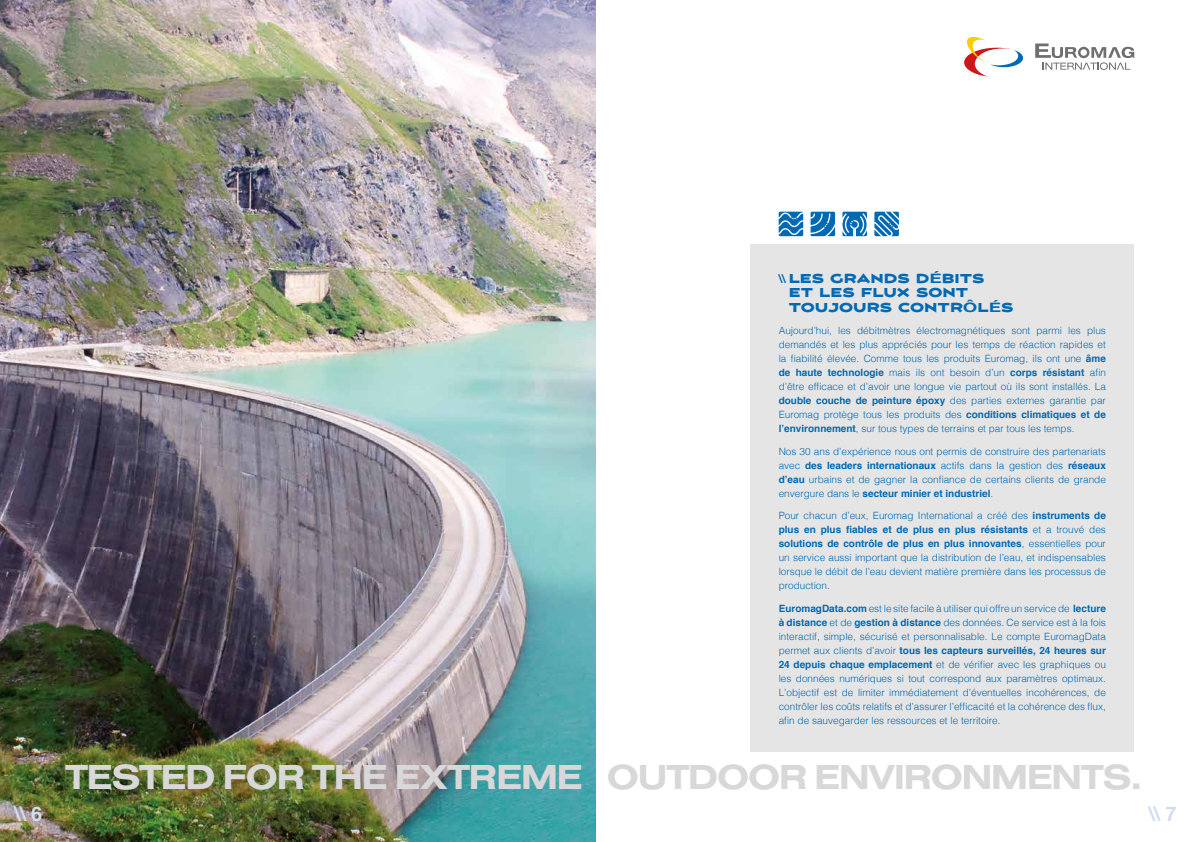
<style>
.page{position:relative;width:1191px;height:842px;background:#fff}
.page>*{position:absolute;margin:0;border:0;box-sizing:border-box;transform-origin:0 0}
.t1{font:700 36px "Nimbus San Ext";letter-spacing:-.05em;color:#d8d8d8}
.t2{font:700 20px "Helvetica";color:#d3ddf2}
.t3{font:12px/14.4px "Vortice Concept";color:#0069b4}
.t4{font:300 10px/14px "Helvetica";color:#0069b4;text-align:justify}
.s1{font-family:"Helvetica";font-weight:700}
.s2{font-family:"Helvetica";font-weight:700;font-size:13px}
.s3{font-weight:700}
</style>
<div class="page">
<img style="left:0;top:0;width:595px;height:842px">
<svg style="left:964px;top:36px;width:59px;height:41px"></svg>
<svg style="left:1035px;top:44px;width:99px;height:26px"></svg>
<div style="left:750px;top:245px;width:384px;height:507px;background:#e5e5e5"></div>
<svg style="left:778px;top:212px;width:25px;height:24px"></svg>
<svg style="left:810px;top:212px;width:25px;height:24px"></svg>
<svg style="left:842px;top:212px;width:25px;height:24px"></svg>
<svg style="left:874px;top:212px;width:25px;height:24px"></svg>
<p class="t3" style="left:788px;top:272px;width:226px;text-indent:-10px"><span class="s1">\\</span> LES GRANDS D<span class="s2">É</span>BITS<br>ET LES FLUX SONT<br>TOUJOURS CONTR<span class="s2">Ô</span>L<span class="s2">É</span>S</p>
<p class="t4" style="left:778px;top:323px;width:329px">Aujourd’hui, les débitmètres électromagnétiques sont parmi les plus demandés et les plus appréciés pour les temps de réaction rapides et la fiabilité élevée. Comme tous les produits Euromag, ils ont une <span class="s3">âme de haute technologie</span> mais ils ont besoin d’un <span class="s3">corps résistant</span> afin d’être efficace et d’avoir une longue vie partout où ils sont installés. La <span class="s3">double couche de peinture époxy</span> des parties externes garantie par Euromag protège tous les produits des <span class="s3">conditions climatiques et de l’environnement</span>, sur tous types de terrains et par tous les temps.</p>
<p class="t4" style="left:778px;top:443px;width:329px">Nos 30 ans d’expérience nous ont permis de construire des partenariats avec <span class="s3">des leaders internationaux</span> actifs dans la gestion des <span class="s3">réseaux d’eau</span> urbains et de gagner la confiance de certains clients de grande envergure dans le <span class="s3">secteur minier et industriel</span>.</p>
<p class="t4" style="left:778px;top:508px;width:329px">Pour chacun d’eux, Euromag International a créé des <span class="s3">instruments de plus en plus fiables et de plus en plus résistants</span> et a trouvé des <span class="s3">solutions de contrôle de plus en plus innovantes</span>, essentielles pour un service aussi important que la distribution de l’eau, et indispensables lorsque le débit de l’eau devient matière première dans les processus de production.</p>
<p class="t4" style="left:778px;top:600px;width:329px"><span class="s3">EuromagData.com</span> est le site facile à utiliser qui offre un service de <span class="s3">lecture à distance</span> et de <span class="s3">gestion à distance</span> des données. Ce service est à la fois interactif, simple, sécurisé et personnalisable. Le compte EuromagData permet aux clients d’avoir <span class="s3">tous les capteurs surveillés, 24 heures sur 24 depuis chaque emplacement</span> et de vérifier avec les graphiques ou les données numériques si tout correspond aux paramètres optimaux.<br>L’objectif est de limiter immédiatement d’éventuelles incohérences, de contrôler les coûts relatifs et d’assurer l’efficacité et la cohérence des flux, afin de sauvegarder les ressources et le territoire.</p>
<h1 class="t1" style="left:65px;top:757px;width:1077px">TESTED FOR THE EXTREME OUTDOOR ENVIRONMENTS.</h1>
<h2 class="t2" style="left:14px;top:798px;width:29px">\\ 6</h2>
<h2 class="t2" style="left:1148px;top:798px;width:29px">\\ 7</h2>
</div>
